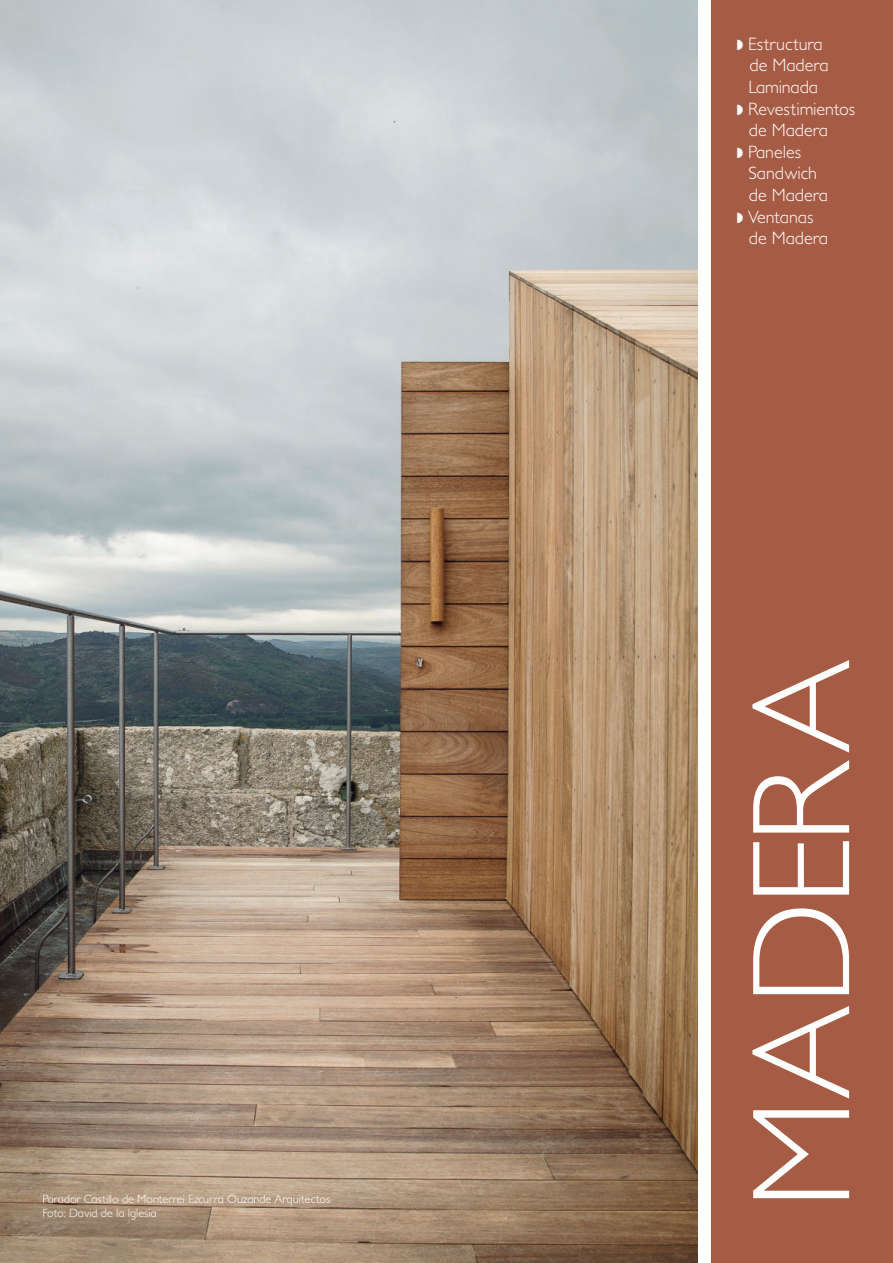
<style>
.page{position:relative;width:893px;height:1263px;background:#fff}
.page>*{position:absolute;margin:0;border:0;box-sizing:border-box;transform-origin:0 0}
.t1{font:300 140.7px "Petita";color:#fff}
.t2{font:300 18px/21.6px "Petita";color:#fff}
.t3{font:300 12px/14.4px "Petita";color:#fff}
</style>
<div class="page">
<img style="left:0;top:0;width:697px;height:1263px">
<div style="left:712px;top:0;width:181px;height:1263px;background:#a65c44"></div>
<p class="t3" style="left:43px;top:1193px;width:289px">Parador Castillo de Monterrei Ezcurra Ouzande Arquitectos<br>Foto: David de la Iglesia</p>
<p class="t2" style="left:748px;top:35px;width:108px">Estructura<br>de Madera<br>Laminada<br>Revestimientos de Madera<br>Paneles<br>Sandwich<br>de Madera<br>Ventanas<br>de Madera</p>
<h1 class="t1" style="left:752px;top:1209px;width:551px;rotate:-90deg">MADERA</h1>
</div>
